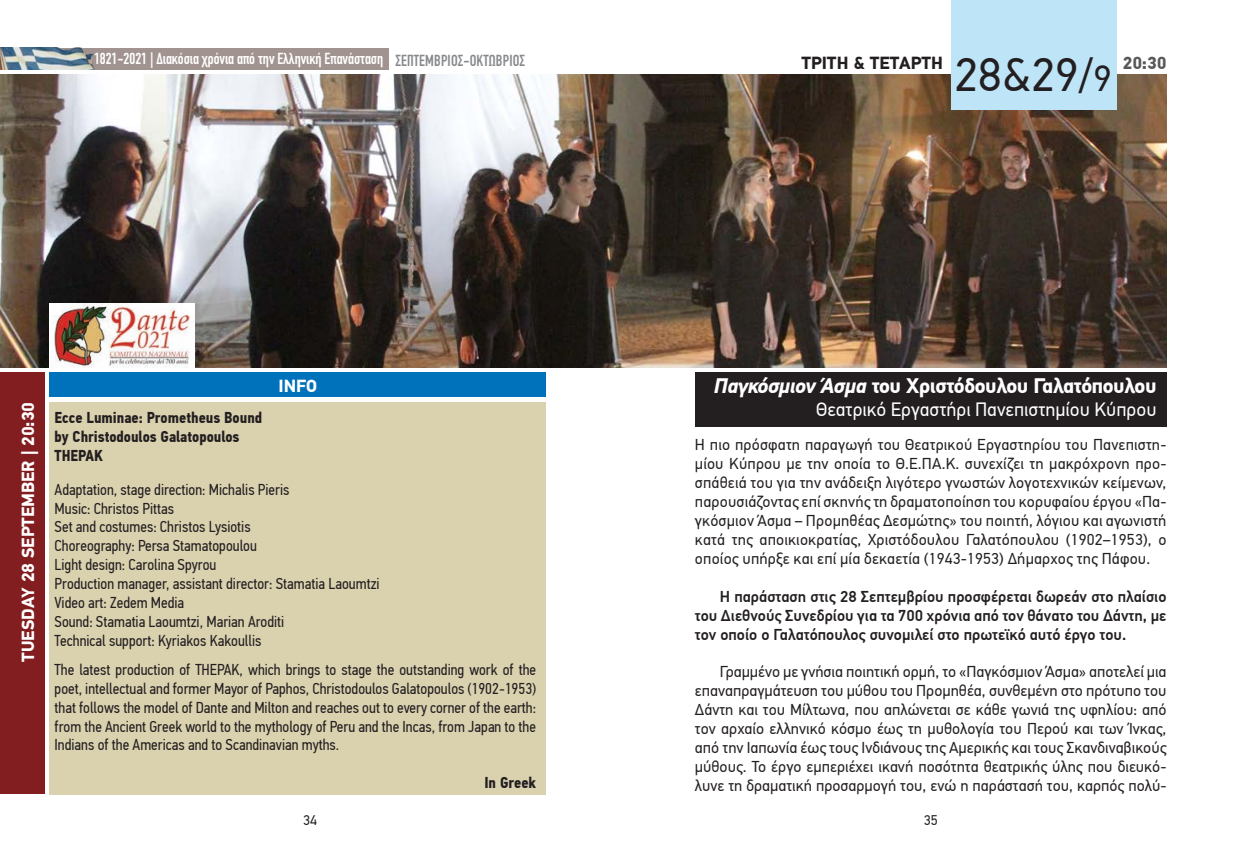
<style>
.page{position:relative;width:1241px;height:844px;background:#fff}
.page>*{position:absolute;margin:0;border:0;box-sizing:border-box;transform-origin:0 0}
.t1{font:46.9px "PF Din Text Pro";color:#231f20}
.TITLOS_EKDHLWSHS{font:700 21px "PF Din Text Pro";letter-spacing:-.02em;color:#fff}
.YPOTITLOS{font:19.25px "PF Din Text Pro";color:#fff}
.DATE{font:700 17.5px "PF Din Text Pro";color:#fff}
.t2{font:700 17.5px "PF Din Text Pro";color:#231f20}
.t3{font:700 17.5px "PF Din Text Pro";color:#57585a}
.TEXT_NORMAL{font:15.75px/18.9px "PF Din Text Pro";letter-spacing:.005em;color:#231f20;text-align:justify}
.INFO_ENGLISH{font:15.75px/18.9px "PF Din Text Cond Pro";color:#231f20;text-align:justify}
.TEXT_NORMAL-2{font:500 15.75px/18.9px "PF Din Text Pro";color:#231f20;text-align:justify}
.INFO_ENGLISH-2{font:700 15.75px "PF Din Text Cond Pro";color:#231f20}
.t4{font:700 15.75px "DIN Condensed";color:#fff}
.t5{font:700 15.75px "DIN Condensed";letter-spacing:.01em;color:#87898c}
.t6{font:14px "PF Din Text Pro";color:#231f20}
.s1{font-size:36.57px}
.s2{font-style:italic}
</style>
<div class="page">
<div style="left:0;top:48px;width:388px;height:21px;background:#a19390"></div>
<img style="left:0;top:48px;width:95px;height:21px">
<img style="left:0;top:74px;width:1166px;height:293px">
<div style="left:951px;top:0;width:165px;height:109px;background:#bee4f8"></div>
<div style="left:694px;top:372px;width:472px;height:55px;background:#231f20"></div>
<div style="left:0;top:372px;width:45px;height:422px;background:#831e20"></div>
<div style="left:50px;top:402px;width:496px;height:392px;background:#dad1af"></div>
<div style="left:50px;top:372px;width:496px;height:25px;background:#0072bc"></div>
<img style="left:50px;top:303px;width:144px;height:64px">
<p class="t4" style="left:94px;top:48px;width:290px">1821-2021 | Διακόσια χρόνια από την Ελληνική Επανάσταση</p>
<p class="t5" style="left:395px;top:49px;width:131px">ΣΕΠΤΕΜΒΡΙΟΣ-ΟΚΤΩΒΡΙΟΣ</p>
<p class="t2" style="left:801px;top:52px;width:143px">ΤΡΙΤΗ &amp; ΤΕΤΑΡΤΗ</p>
<p class="t3" style="left:1122px;top:52px;width:45px">20:30</p>
<p class="t1" style="left:954px;top:48px;width:158px">28&amp;29/<span class="s1">9</span></p>
<p class="DATE" style="left:278px;top:375px;width:40px">ΙΝFO</p>
<p class="DATE" style="left:18px;top:661px;width:261px;rotate:-90deg">TUESDAY 28 SEPTEMBER | 20:30</p>
<p class="INFO_ENGLISH-2" style="left:55px;top:408px;width:209px">Ecce Luminae: Prometheus Bound</p>
<p class="INFO_ENGLISH-2" style="left:55px;top:427px;width:186px">by Christodoulos Galatopoulos</p>
<p class="INFO_ENGLISH-2" style="left:55px;top:446px;width:50px">THEPAK</p>
<p class="INFO_ENGLISH" style="left:55px;top:479px;width:236px">Adaptation, stage direction: Michalis Pieris</p>
<p class="INFO_ENGLISH" style="left:55px;top:498px;width:121px">Music: Christos Pittas</p>
<p class="INFO_ENGLISH" style="left:55px;top:517px;width:197px">Set and costumes: Christos Lysiotis</p>
<p class="INFO_ENGLISH" style="left:55px;top:536px;width:204px">Choreography: Persa Stamatopoulou</p>
<p class="INFO_ENGLISH" style="left:55px;top:555px;width:163px">Light design: Carolina Spyrou</p>
<p class="INFO_ENGLISH" style="left:55px;top:574px;width:326px">Production manager, assistant director: Stamatia Laoumtzi</p>
<p class="INFO_ENGLISH" style="left:55px;top:593px;width:131px">Video art: Ζedem Media</p>
<p class="INFO_ENGLISH" style="left:55px;top:612px;width:231px">Sound: Stamatia Laoumtzi, Marian Aroditi</p>
<p class="INFO_ENGLISH" style="left:55px;top:631px;width:208px">Technical support: Kyriakos Kakoullis</p>
<p class="INFO_ENGLISH" style="left:55px;top:659px;width:483px">The latest production of THEPAK, which brings to stage the outstanding work of the poet, intellectual and former Mayor of Paphos, Christodoulos Galatopoulos (1902-1953) that follows the model of Dante and Milton and reaches out to every corner of the earth: from the Ancient Greek world to the mythology of Peru and the Incas, from Japan to the Indians of the Americas and to Scandinavian myths.</p>
<p class="INFO_ENGLISH-2" style="left:484px;top:773px;width:53px">In Greek</p>
<p class="TITLOS_EKDHLWSHS" style="left:713px;top:373px;width:444px"><span class="s2">Παγκόσμιον Άσμα</span> του Χριστόδουλου Γαλατόπουλου</p>
<p class="YPOTITLOS" style="left:816px;top:398px;width:342px">Θεατρικό Εργαστήρι Πανεπιστημίου Κύπρου</p>
<p class="TEXT_NORMAL" style="left:694px;top:435px;width:473px">Η πιο πρόσφατη παραγωγή του Θεατρικού Εργαστηρίου του Πανεπιστη&shy;μίου Κύπρου με την οποία το Θ.Ε.ΠΑ.Κ. συνεχίζει τη μακρόχρονη προ&shy;σπάθειά του για την ανάδειξη λιγότερο γνωστών λογοτεχνικών κείμενων, παρουσιάζοντας επί σκηνής τη δραματοποίηση του κορυφαίου έργου «Πα&shy;γκόσμιον Άσμα – Προμηθέας ∆εσμώτης» του ποιητή, λόγιου και αγωνιστή κατά της αποικιοκρατίας, Χριστόδουλου Γαλατόπουλου (1902–1953), ο οποίος υπήρξε και επί μία δεκαετία (1943-1953) ∆ήμαρχος της Πάφου.</p>
<p class="TEXT_NORMAL-2" style="left:694px;top:587px;width:473px;text-indent:25px">Η παράσταση στις 28 Σεπτεμβρίου προσφέρεται δωρεάν στο πλαίσιο του Διεθνούς Συνεδρίου για τα 700 χρόνια από τον θάνατο του Δάντη, με τον οποίο ο Γαλατόπουλος συνομιλεί στο πρωτεϊκό αυτό έργο του.</p>
<p class="TEXT_NORMAL" style="left:694px;top:662px;width:473px;text-indent:25px">Γραμμένο με γνήσια ποιητική ορμή, το «Παγκόσμιον Άσμα» αποτελεί μια επαναπραγμάτευση του μύθου του Προμηθέα, συνθεμένη στο πρότυπο του ∆άντη και του Μίλτωνα, που απλώνεται σε κάθε γωνιά της υφηλίου: από τον αρχαίο ελληνικό κόσμο έως τη μυθολογία του Περού και των Ίνκας, από την Ιαπωνία έως τους Ινδιάνους της Αμερικής και τους Σκανδιναβικούς μύθους. Το έργο εμπεριέχει ικανή ποσότητα θεατρικής ύλης που διευκό&shy;λυνε τη δραματική προσαρμογή του, ενώ η παράστασή του, καρπός πολύ-</p>
<p class="t6" style="left:303px;top:812px;width:15px">34</p>
<p class="t6" style="left:923px;top:812px;width:15px">35</p>
</div>
